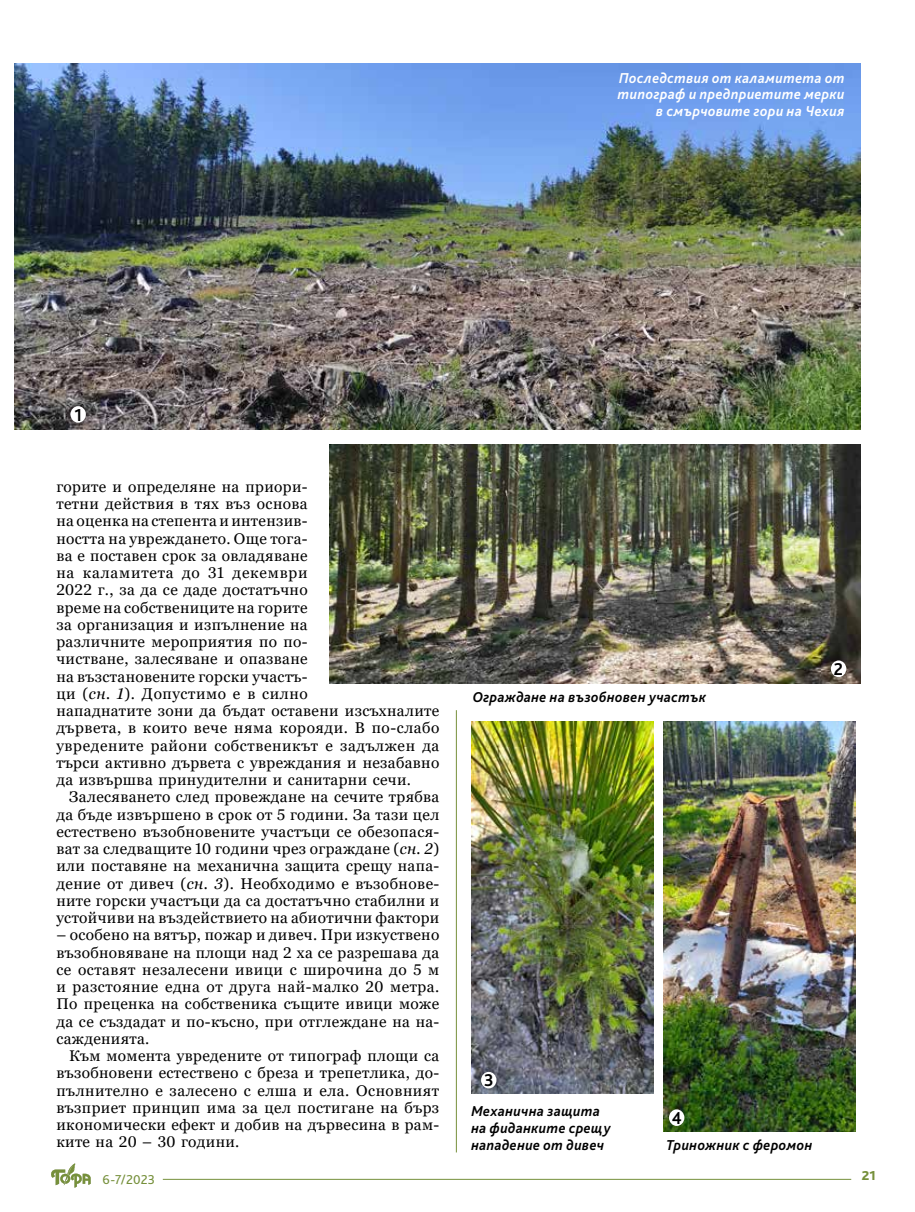
<style>
.page{position:relative;width:915px;height:1212px;background:#fff}
.page>*{position:absolute;margin:0;border:0;box-sizing:border-box;transform-origin:0 0}
.t1{font:700 18px "Bliss Pro";color:#000;scale:.95 1}
.t2{font:15.45px/17.2px "Georgia";letter-spacing:.02em;color:#000;text-align:justify}
.t3{font:italic 700 15px/17.2px "Bliss Pro";letter-spacing:.03em;color:#000;scale:.95 1}
.t4{font:italic 700 15px/16.5px "Bliss Pro";letter-spacing:.03em;color:#fff;text-align:right;scale:.95 1}
.t5{font:13.5px "Bliss Pro";color:#76903b}
.t6{font:800 13.5px "Bliss Pro";color:#76903b}
.s1{font-style:italic}
</style>
<div class="page">
<hr style="left:163px;top:1179px;width:687px;height:1px;background:#76903b">
<svg style="left:51px;top:1163px;width:40px;height:25px"></svg>
<img style="left:14px;top:63px;width:846px;height:366px">
<hr style="left:456px;top:710px;width:1px;height:442px;background:#76903b">
<img style="left:329px;top:444px;width:531px;height:239px">
<div style="left:823px;top:654px;width:29px;height:30px;background:#000;opacity:.35"></div>
<div style="left:830px;top:660px;width:16px;height:17px;background:#fff;border-radius:50%"></div>
<img style="left:471px;top:722px;width:182px;height:372px">
<img style="left:663px;top:722px;width:191px;height:409px">
<div style="left:63px;top:399px;width:29px;height:31px;background:#000;opacity:.35"></div>
<div style="left:70px;top:406px;width:16px;height:17px;background:#fff;border-radius:50%"></div>
<div style="left:474px;top:1065px;width:29px;height:30px;background:#000;opacity:.35"></div>
<div style="left:481px;top:1072px;width:15px;height:16px;background:#fff;border-radius:50%"></div>
<div style="left:661px;top:1103px;width:29px;height:30px;background:#000;opacity:.35"></div>
<div style="left:668px;top:1109px;width:16px;height:17px;background:#fff;border-radius:50%"></div>
<p class="t4" style="left:617px;top:69px;width:240px">Последствия от каламитета от типограф и предприетите мерки в смърчовите гори на Чехия</p>
<p class="t1" style="left:74px;top:403px;width:10px">1</p>
<p class="t2" style="left:56px;top:478px;width:384px;text-align:left">горите и определяне на приори-<br>тетни действия в тях въз основа<br>на оценка на степента и интензив-<br>ността на увреждането. Още тога-<br>ва е поставен срок за овладяване<br>на каламитета до 31 декември<br>2022 г., за да се даде достатъчно<br>време на собствениците на горите<br>за организация и изпълнение на<br>различните мероприятия по по-<br>чистване, залесяване и опазване<br>на възстановените горски участъ-<br>ци (<span class="s1">сн. 1</span>). Допустимо е в силно<br>нападнатите зони да бъдат оставени изсъхналите дървета, в които вече няма корояди. В по-слабо увредените райони собственикът е задължен да търси активно дървета с увреждания и незабавно да извършва принудителни и санитарни сечи.</p>
<p class="t2" style="left:56px;top:789px;width:384px;text-indent:13px">Залесяването след провеждане на сечите трябва да бъде извършено в срок от 5 години. За тази цел естествено възобновените участъци се обезопася&shy;ват за следващите 10 години чрез ограждане (<span class="s1">сн. 2</span>) или поставяне на механична защита срещу напа&shy;дение от дивеч (<span class="s1">сн. 3</span>). Необходимо е възобнове&shy;ните горски участъци да са достатъчно стабилни и устойчиви на въздействието на абиотични фактори</p>
<p class="t2" style="left:56px;top:927px;width:384px">– особено на вятър, пожар и дивеч. При изкуствено възобновяване на площи над 2 ха се разрешава да се оставят незалесени ивици с широчина до 5 м и разстояние една от друга най-малко 20 метра.<br>По преценка на собственика същите ивици може да се създадат и по-късно, при отглеждане на на&shy;сажденията.</p>
<p class="t2" style="left:56px;top:1047px;width:384px;text-indent:13px">Към момента увредените от типограф площи са възобновени естествено с бреза и трепетлика, до&shy;пълнително е залесено с елша и ела. Основният възприет принцип има за цел постигане на бърз икономически ефект и добив на дървесина в рам&shy;ките на 20 – 30 години.</p>
<p class="t5" style="left:102px;top:1171px;width:54px">6-7/2023</p>
<p class="t3" style="left:472px;top:688px;width:247px">Ограждане на възобновен участък</p>
<p class="t1" style="left:833px;top:658px;width:11px">2</p>
<p class="t1" style="left:484px;top:1069px;width:12px">3</p>
<p class="t3" style="left:471px;top:1102px;width:148px">Механична защита на фиданките срещу нападение от дивеч</p>
<p class="t1" style="left:671px;top:1106px;width:12px">4</p>
<p class="t3" style="left:666px;top:1136px;width:155px">Триножник с феромон</p>
<p class="t6" style="left:861px;top:1167px;width:16px">21</p>
</div>
